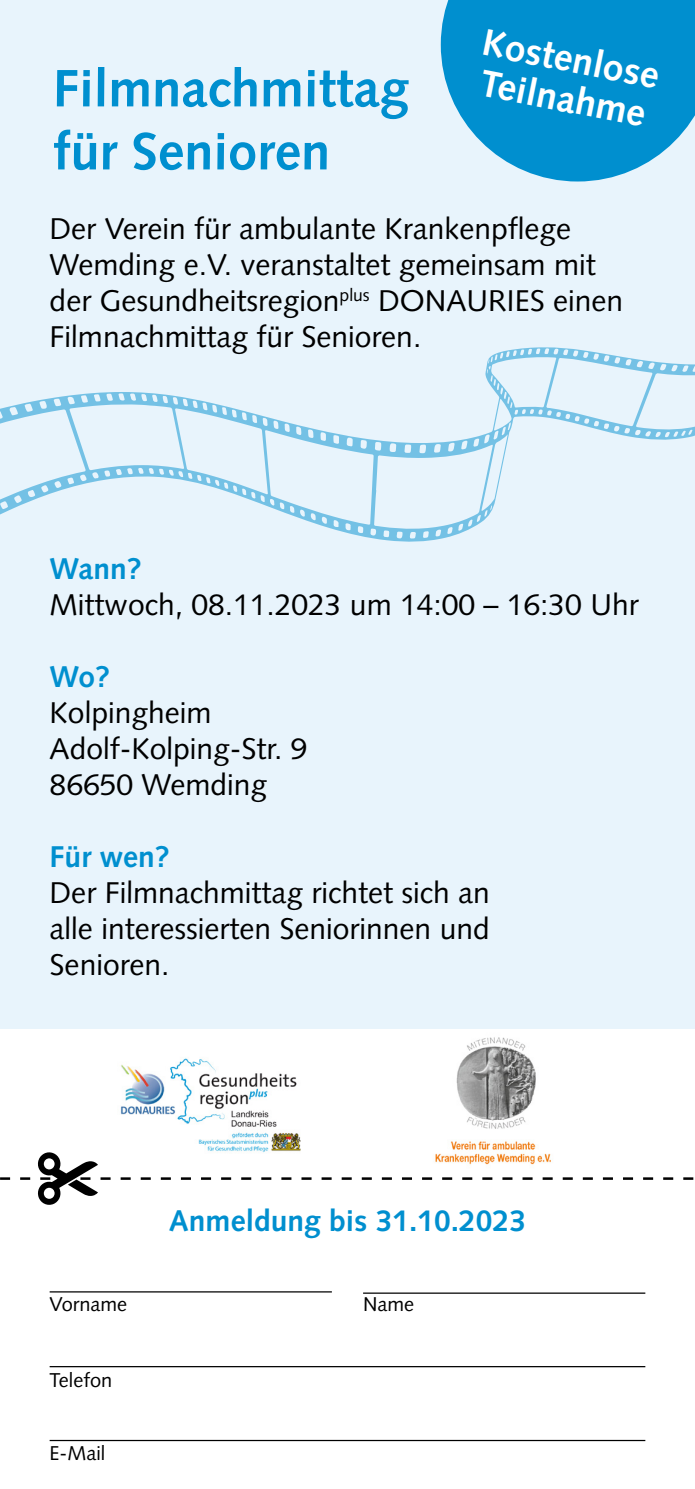
<style>
.page{position:relative;width:695px;height:1489px;background:#fff}
.page>*{position:absolute;margin:0;border:0;box-sizing:border-box;transform-origin:0 0}
.t1{font:700 52.5px/63px "Syntax LT Std";color:#008fcf}
.t2{font:700 37.5px/40px "Syntax LT Std";color:#fff}
.t3{font:30px/36px "Syntax LT Std";color:#000}
.t4{font:700 30px "Syntax LT Std";color:#008fcf}
.t5{font:20px "Syntax LT Std";color:#000}
</style>
<div class="page">
<div style="left:0;top:0;width:694px;height:1028px;background:#e8f4fc"></div>
<img style="left:120px;top:1058px;width:181px;height:92px">
<svg style="left:440px;top:0;width:254px;height:181px;background:#209dd5"></svg>
<svg style="left:0;top:1150px;width:694px;height:55px"></svg>
<svg style="left:0;top:347px;width:694px;height:195px"></svg>
<svg style="left:473px;top:438px;width:6px;height:8px"></svg>
<img style="left:428px;top:1037px;width:134px;height:131px">
<hr style="left:363px;top:1292px;width:282px;height:1px;background:#000">
<hr style="left:50px;top:1291px;width:282px;height:1px;background:#000">
<hr style="left:50px;top:1365px;width:595px;height:2px;background:#000">
<hr style="left:50px;top:1439px;width:595px;height:1px;background:#000">
<h1 class="t1" style="left:53px;top:57px;width:357px">Filmnachmittag für Senioren</h1>
<p class="t2" style="left:486px;top:22px;width:181px;rotate:11deg">Kostenlose<br>Teilnahme</p>
<p class="t3" style="left:50px;top:211px;width:575px">Der Verein für ambulante Krankenpflege Wemding e.V. veranstaltet gemeinsam mit der Gesundheitsregion<sup>plus</sup> DONAURIES einen Filmnachmittag für Senioren.</p>
<p class="t4" style="left:50px;top:551px;width:94px">Wann?</p>
<p class="t3" style="left:50px;top:586px;width:590px">Mittwoch, 08.11.2023 um 14:00 – 16:30 Uhr</p>
<p class="t4" style="left:50px;top:659px;width:62px">Wo?</p>
<p class="t3" style="left:50px;top:694px;width:259px">Kolpingheim<br>Adolf-Kolping-Str. 9<br>86650 Wemding</p>
<p class="t4" style="left:50px;top:839px;width:122px">Für wen?</p>
<p class="t3" style="left:50px;top:874px;width:442px;text-align:justify">Der Filmnachmittag richtet sich an alle interessierten Seniorinnen und Senioren.</p>
<p class="t5" style="left:50px;top:1292px;width:79px">Vorname</p>
<p class="t5" style="left:50px;top:1368px;width:64px">Telefon</p>
<p class="t5" style="left:50px;top:1441px;width:57px">E-Mail</p>
<p class="t4" style="left:169px;top:1203px;width:358px">Anmeldung bis 31.10.2023</p>
<p class="t5" style="left:363px;top:1292px;width:53px">Name</p>
</div>
